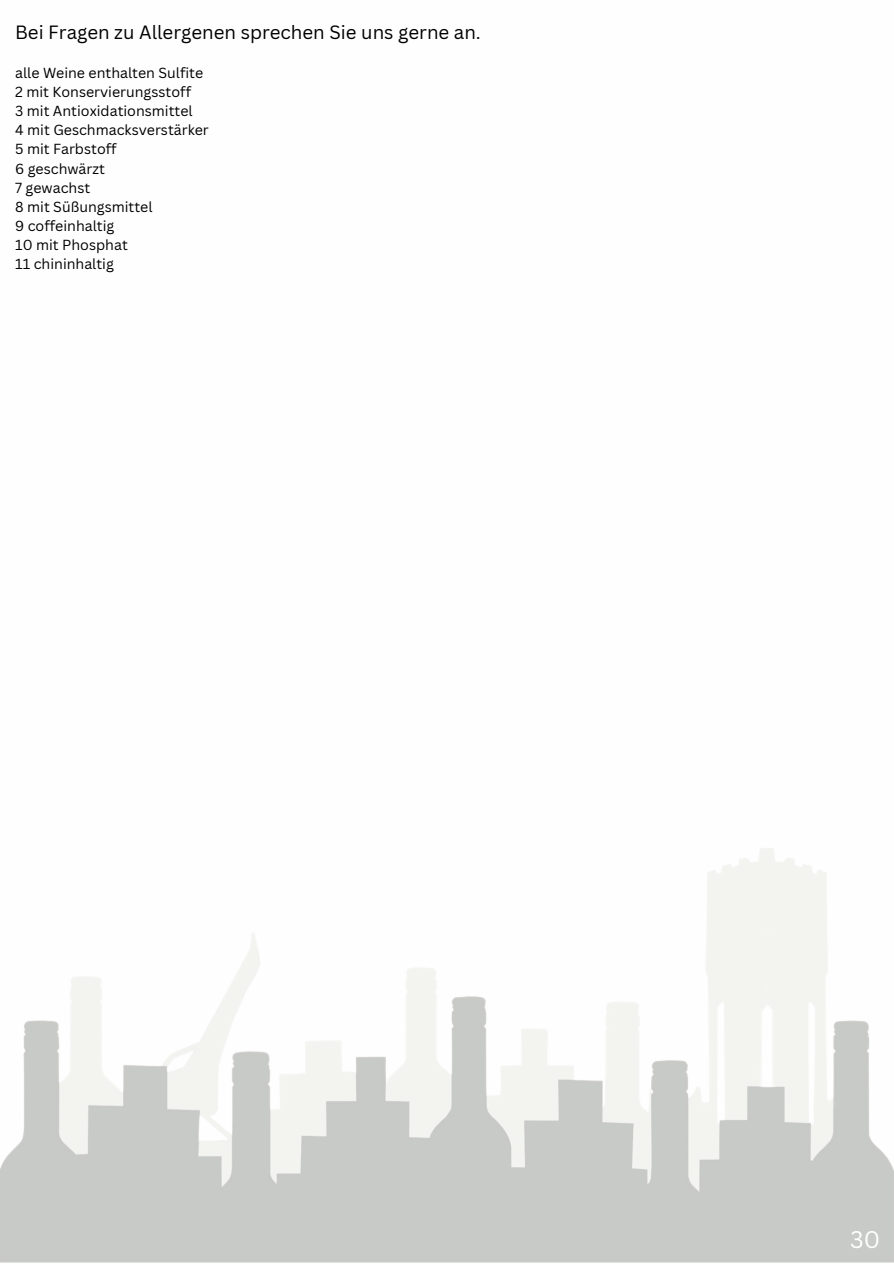
<style>
.page{position:relative;width:894px;height:1264px;background:#fff}
.page>*{position:absolute;margin:0;border:0;box-sizing:border-box;transform-origin:0 0}
.t1{font:23.4px "Canva Sans";color:#fff}
.t2{font:18.75px "Canva Sans";color:#000}
.t3{font:14.25px "Canva Sans";color:#000}
</style>
<div class="page">
<img style="left:0;top:848px;width:892px;height:414px">
<h1 class="t2" style="left:15px;top:19px;width:467px">Bei Fragen zu Allergenen sprechen Sie uns gerne an.</h1>
<p class="t3" style="left:15px;top:63px;width:189px">alle Weine enthalten Sulfite</p>
<p class="t3" style="left:15px;top:82px;width:177px">2 mit Konservierungsstoff</p>
<p class="t3" style="left:15px;top:101px;width:179px">3 mit Antioxidationsmittel</p>
<p class="t3" style="left:15px;top:120px;width:195px">4 mit Geschmacksverstärker</p>
<p class="t3" style="left:15px;top:139px;width:103px">5 mit Farbstoff</p>
<p class="t3" style="left:15px;top:158px;width:91px">6 geschwärzt</p>
<p class="t3" style="left:15px;top:177px;width:77px">7 gewachst</p>
<p class="t3" style="left:15px;top:197px;width:139px">8 mit Süßungsmittel</p>
<p class="t3" style="left:15px;top:216px;width:101px">9 coffeinhaltig</p>
<p class="t3" style="left:15px;top:235px;width:114px">10 mit Phosphat</p>
<p class="t3" style="left:15px;top:254px;width:100px">11 chininhaltig</p>
<p class="t1" style="left:849px;top:1222px;width:32px">30</p>
</div>
